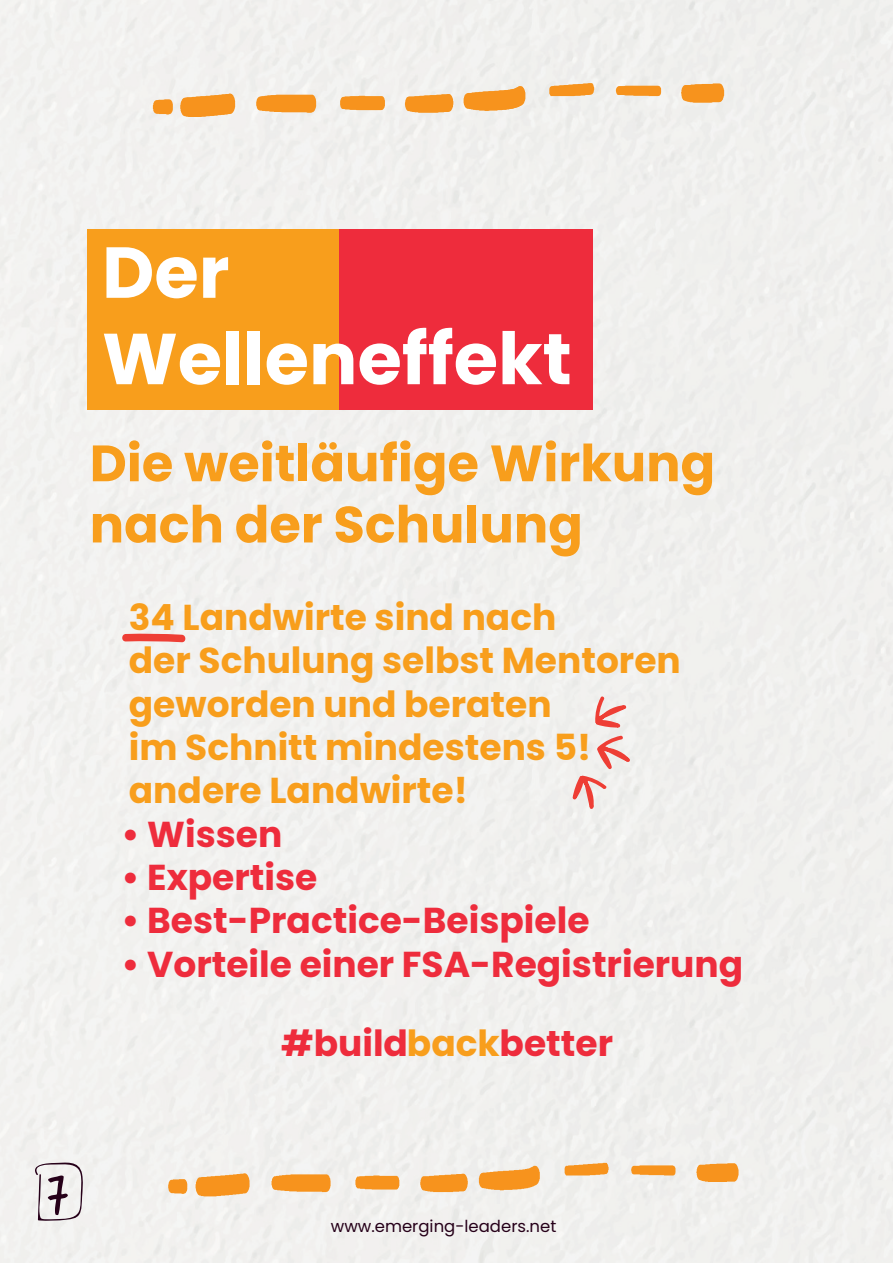
<style>
.page{position:relative;width:893px;height:1263px;background:#fff}
.page>*{position:absolute;margin:0;border:0;box-sizing:border-box;transform-origin:0 0}
.t1{font:700 72px/86.4px "Poppins";color:#fff}
.t2{font:54px "Trash Hand";color:#260019}
.t3{font:700 51px/61.2px "Poppins";color:#f89e1c}
.t4{font:700 36px/43.2px "Poppins";color:#f89e1c}
.t5{font:700 36px "Poppins";color:#ee2c3c}
.t6{font:16.5px "Poppins";color:#260019}
.s1{color:#f89e1c}
</style>
<div class="page">
<div style="left:0;top:0;width:893px;height:1262px;background:#f1f0ee"></div>
<svg style="left:479px;top:1166px;width:61px;height:24px"></svg>
<svg style="left:195px;top:1173px;width:55px;height:23px"></svg>
<svg style="left:271px;top:1174px;width:60px;height:18px"></svg>
<svg style="left:420px;top:1174px;width:48px;height:18px"></svg>
<svg style="left:696px;top:1163px;width:43px;height:19px"></svg>
<svg style="left:355px;top:1175px;width:44px;height:14px"></svg>
<svg style="left:564px;top:1163px;width:45px;height:12px"></svg>
<svg style="left:631px;top:1165px;width:45px;height:10px"></svg>
<svg style="left:168px;top:1179px;width:19px;height:15px"></svg>
<div style="left:339px;top:230px;width:254px;height:180px;background:#ee2c3c"></div>
<div style="left:87px;top:230px;width:252px;height:180px;background:#f89e1c"></div>
<svg style="left:463px;top:86px;width:62px;height:25px;background:#f5ab54"></svg>
<svg style="left:180px;top:94px;width:55px;height:23px"></svg>
<svg style="left:256px;top:94px;width:60px;height:19px"></svg>
<svg style="left:405px;top:94px;width:49px;height:19px"></svg>
<svg style="left:681px;top:83px;width:43px;height:20px"></svg>
<svg style="left:340px;top:96px;width:45px;height:14px"></svg>
<svg style="left:549px;top:83px;width:45px;height:13px"></svg>
<svg style="left:616px;top:86px;width:45px;height:10px"></svg>
<svg style="left:153px;top:99px;width:20px;height:16px"></svg>
<svg style="left:30px;top:1160px;width:53px;height:61px"></svg>
<svg style="left:572px;top:735px;width:59px;height:75px"></svg>
<svg style="left:595px;top:695px;width:32px;height:33px"></svg>
<svg style="left:121px;top:633px;width:66px;height:9px"></svg>
<h1 class="t1" style="left:102px;top:230px;width:471px">Der<br>Welleneffekt</h1>
<h3 class="t3" style="left:90px;top:433px;width:627px">Die weitläufige Wirkung nach der Schulung</h3>
<p class="t4" style="left:129px;top:596px;width:553px">34 Landwirte sind nach<br>der Schulung selbst Mentoren geworden und beraten<br>im Schnitt mindestens 5! andere Landwirte!</p>
<p class="t5" style="left:122px;top:813px;width:162px">• Wissen</p>
<p class="t5" style="left:122px;top:857px;width:197px">• Expertise</p>
<p class="t5" style="left:122px;top:900px;width:469px">• Best-Practice-Beispiele</p>
<p class="t5" style="left:122px;top:943px;width:623px">• Vorteile einer FSA-Registrierung</p>
<p class="t5" style="left:281px;top:1022px;width:333px">#build<span class="s1">back</span>better</p>
<h2 class="t2" style="left:47px;top:1164px;width:21px">7</h2>
<p class="t6" style="left:331px;top:1217px;width:227px">www.emerging-leaders.net</p>
</div>
